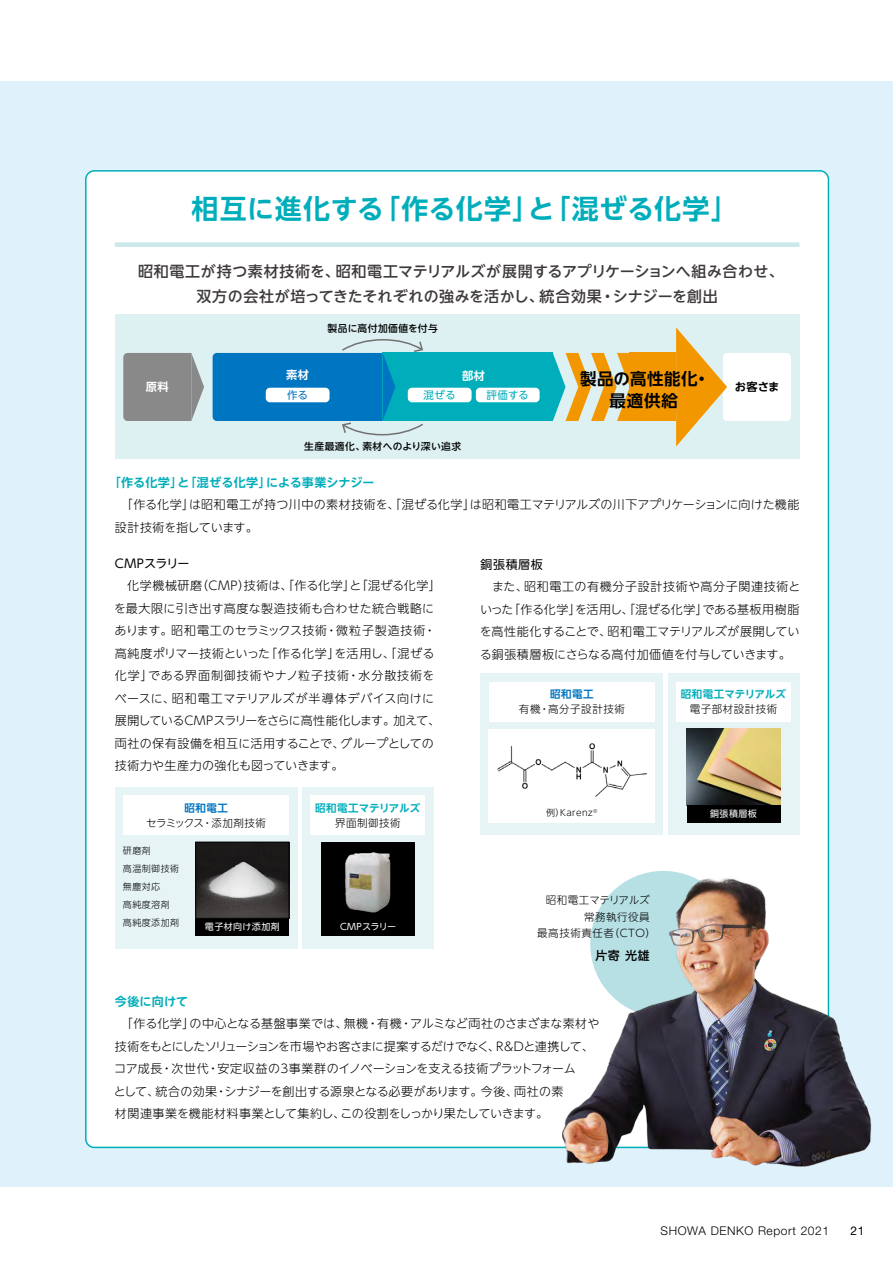
<style>
.page{position:relative;width:893px;height:1263px;background:#fff}
.page>*{position:absolute;margin:0;border:0;box-sizing:border-box;transform-origin:0 0}
.t1{font:700 27px "UD Shin Go NT Pr 6 De";letter-spacing:.02em;color:#00aebb}
.t2{font:700 16.5px/22.5px "UD Shin Go NT Pr 6 De";letter-spacing:.035em;color:#000;text-align:center}
.t3{font:500 15px/25.5px "UD Shin Go NT Pr 6";letter-spacing:.02em;color:#3e3a39;text-align:center}
.t4{font:300 12px/22.5px "UD Shin Go NT Pr 6";letter-spacing:.005em;color:#000}
.t5{font:300 12px/22.5px "UD Shin Go NT Pr 6";letter-spacing:-.015em;color:#000}
.t6{font:700 12px "UD Shin Go NT Pr 6 De";letter-spacing:.01em;color:#00aebb}
.t7{font:300 12px "Helvetica Neue LT Std";letter-spacing:.05em;color:#000}
.t8{font:12px "UD Shin Go NT Pr 6";letter-spacing:-.015em;color:#000}
.t9{font:12px "UD Shin Go NT Pr 6";letter-spacing:.05em;color:#000}
.t10{font:500 12px "UD Shin Go NT Pr 6";color:#000}
.t11{font:12px "Helvetica Neue LT Std";color:#000}
.t12{font:700 11.25px "UD Shin Go NT Pr 6 De";color:#fff}
.t13{font:700 11.25px "UD Shin Go NT Pr 6 De";color:#000}
.t14{font:300 10.5px "UD Shin Go NT Pr 6";letter-spacing:.05em;color:#000}
.t15{font:700 10.5px "UD Shin Go NT Pr 6 De";letter-spacing:.015em;color:#00aebb}
.t16{font:300 10.5px "UD Shin Go NT Pr 6";letter-spacing:-.04em;color:#000}
.t17{font:300 10.5px "UD Shin Go NT Pr 6";letter-spacing:-.005em;color:#000}
.t18{font:700 10.5px "UD Shin Go NT Pr 6 De";letter-spacing:.05em;color:#0075c2}
.t19{font:10.5px "UD Shin Go NT Pr 6";letter-spacing:.015em;color:#00aebb}
.t20{font:10.5px "UD Shin Go NT Pr 6";color:#0075c2}
.t21{font:500 9.75px "UD Shin Go NT Pr 6";letter-spacing:.05em;color:#000}
.t22{font:300 9px/18px "UD Shin Go NT Pr 6";letter-spacing:.05em;color:#000}
.t23{font:9px "UD Shin Go NT Pr 6";letter-spacing:.05em;color:#fff}
.t24{font:9px "UD Shin Go NT Pr 6";letter-spacing:-.015em;color:#fff}
</style>
<div class="page">
<div style="left:0;top:81px;width:893px;height:1105px;background:#dff2fc"></div>
<div style="left:86px;top:171px;width:742px;height:976px;background:#fff;border-radius:9px"></div>
<div style="left:115px;top:242px;width:684px;height:5px;background:#cbe8eb"></div>
<div style="left:115px;top:315px;width:684px;height:144px;background:#ddf0f2"></div>
<img style="left:557px;top:871px;width:315px;height:296px">
<div style="left:383px;top:353px;width:170px;height:68px;background:#00aebb"></div>
<div style="left:723px;top:353px;width:68px;height:68px;background:#fff;border-radius:4px"></div>
<svg style="left:123px;top:353px;width:81px;height:68px;background:#909191"></svg>
<div style="left:629px;top:353px;width:47px;height:68px;background:#f39700"></div>
<svg style="left:553px;top:353px;width:76px;height:68px"></svg>
<svg style="left:676px;top:327px;width:51px;height:119px"></svg>
<div style="left:408px;top:388px;width:64px;height:14px;background:#fff;border-radius:4px"></div>
<div style="left:476px;top:388px;width:64px;height:14px;background:#fff;border-radius:4px"></div>
<svg style="left:213px;top:339px;width:212px;height:97px"></svg>
<div style="left:115px;top:787px;width:183px;height:161px;background:#e6f4f6"></div>
<div style="left:302px;top:787px;width:132px;height:161px;background:#e6f4f6"></div>
<div style="left:123px;top:795px;width:166px;height:40px;background:#fff"></div>
<div style="left:310px;top:795px;width:115px;height:40px;background:#fff"></div>
<img style="left:321px;top:842px;width:94px;height:76px">
<div style="left:321px;top:918px;width:94px;height:17px;background:#000"></div>
<div style="left:196px;top:918px;width:93px;height:17px;background:#000"></div>
<img style="left:198px;top:844px;width:89px;height:72px">
<div style="left:196px;top:842px;width:93px;height:76px;border:1px solid #000"></div>
<div style="left:480px;top:674px;width:183px;height:161px;background:#e6f4f6"></div>
<div style="left:668px;top:674px;width:131px;height:161px;background:#e6f4f6"></div>
<div style="left:489px;top:682px;width:166px;height:40px;background:#fff"></div>
<div style="left:676px;top:682px;width:115px;height:40px;background:#fff"></div>
<div style="left:489px;top:729px;width:166px;height:93px;background:#fff"></div>
<img style="left:687px;top:729px;width:93px;height:76px">
<div style="left:687px;top:805px;width:93px;height:17px;background:#000"></div>
<img style="left:497px;top:743px;width:150px;height:54px">
<h1 class="t1" style="left:191px;top:187px;width:548px">相互に進化する「作る化学」と「混ぜる化学」</h1>
<p class="t3" style="left:138px;top:258px;width:647px">昭和電工が持つ素材技術を、昭和電工マテリアルズが展開するアプリケーションへ組み合わせ、双方の会社が培ってきたそれぞれの強みを活かし、統合効果・シナジーを創出</p>
<p class="t21" style="left:328px;top:320px;width:112px">製品に高付加価値を付与</p>
<p class="t12" style="left:286px;top:365px;width:25px">素材</p>
<p class="t12" style="left:462px;top:366px;width:25px">部材</p>
<h2 class="t2" style="left:580px;top:367px;width:132px">製品の高性能化・最適供給</h2>
<p class="t12" style="left:146px;top:378px;width:25px">原料</p>
<p class="t13" style="left:735px;top:378px;width:46px">お客さま</p>
<p class="t20" style="left:287px;top:386px;width:22px">作る</p>
<p class="t19" style="left:424px;top:386px;width:33px">混ぜる</p>
<p class="t19" style="left:486px;top:386px;width:44px">評価する</p>
<p class="t21" style="left:304px;top:438px;width:159px">生産最適化、素材へのより深い追求</p>
<p class="t6" style="left:109px;top:472px;width:267px">「作る化学」と「混ぜる化学」による事業シナジー</p>
<p class="t4" style="left:115px;top:493px;width:686px">　「作る化学」は昭和電工が持つ川中の素材技術を、「混ぜる化学」は昭和電工マテリアルズの川下アプリケーションに向けた機能設計技術を指しています。</p>
<p class="t8" style="left:115px;top:553px;width:76px">CMPスラリー</p>
<p class="t4" style="left:114px;top:574px;width:328px">　化学機械研磨（CMP）技術は、「作る化学」と「混ぜる化学」を最大限に引き出す高度な製造技術も合わせた統合戦略にあります。昭和電工のセラミックス技術・微粒子製造技術・高純度ポリマー技術といった「作る化学」を活用し、「混ぜる化学」である界面制御技術やナノ粒子技術・水分散技術をベースに、昭和電工マテリアルズが半導体デバイス向けに展開しているCMPスラリーをさらに高性能化します。加えて、両社の保有設備を相互に活用することで、グループとしての技術力や生産力の強化も図っていきます。</p>
<p class="t9" style="left:480px;top:555px;width:64px">銅張積層板</p>
<p class="t4" style="left:480px;top:575px;width:322px;text-align:justify">　また、昭和電工の有機分子設計技術や高分子関連技術といった「作る化学」を活用し、「混ぜる化学」である基板用樹脂を高性能化することで、昭和電工マテリアルズが展開している銅張積層板にさらなる高付加価値を付与していきます。</p>
<p class="t15" style="left:681px;top:686px;width:107px">昭和電工マテリアルズ</p>
<p class="t14" style="left:690px;top:701px;width:89px">電子部材設計技術</p>
<p class="t18" style="left:550px;top:686px;width:45px">昭和電工</p>
<p class="t14" style="left:519px;top:701px;width:107px">有機・高分子設計技術</p>
<p class="t18" style="left:184px;top:799px;width:45px">昭和電工</p>
<p class="t16" style="left:146px;top:814px;width:121px">セラミックス・添加剤技術</p>
<p class="t15" style="left:315px;top:799px;width:107px">昭和電工マテリアルズ</p>
<p class="t14" style="left:335px;top:814px;width:67px">界面制御技術</p>
<p class="t22" style="left:123px;top:842px;width:58px">研磨剤<br>高温制御技術無塵対応<br>高純度溶剤高純度添加剤</p>
<p class="t23" style="left:205px;top:920px;width:76px">電子材向け添加剤</p>
<p class="t24" style="left:340px;top:920px;width:58px">CMPスラリー</p>
<p class="t22" style="left:546px;top:803px;width:53px">例）Karenz<sup>®</sup></p>
<p class="t23" style="left:710px;top:806px;width:48px">銅張積層板</p>
<p class="t17" style="left:546px;top:892px;width:105px">昭和電工マテリアルズ</p>
<p class="t14" style="left:584px;top:908px;width:67px">常務執行役員</p>
<p class="t14" style="left:537px;top:925px;width:120px">最高技術責任者（CTO）</p>
<p class="t10" style="left:595px;top:945px;width:56px">片寄 光雄</p>
<p class="t6" style="left:115px;top:991px;width:75px">今後に向けて</p>
<p class="t5" style="left:114px;top:1012px;width:487px">　「作る化学」の中心となる基盤事業では、無機・有機・アルミなど両社のさまざまな素材や技術をもとにしたソリューションを市場やお客さまに提案するだけでなく、R&amp;Dと連携して、コア成長・次世代・安定収益の3事業群のイノベーションを支える技術プラットフォーム<br>として、統合の効果・シナジーを創出する源泉となる必要があります。今後、両社の素<br>材関連事業を機能材料事業として集約し、この役割をしっかり果たしていきます。</p>
<p class="t7" style="left:661px;top:1223px;width:170px">SHOWA DENKO Report 2021</p>
<p class="t11" style="left:850px;top:1223px;width:15px">21</p>
</div>
